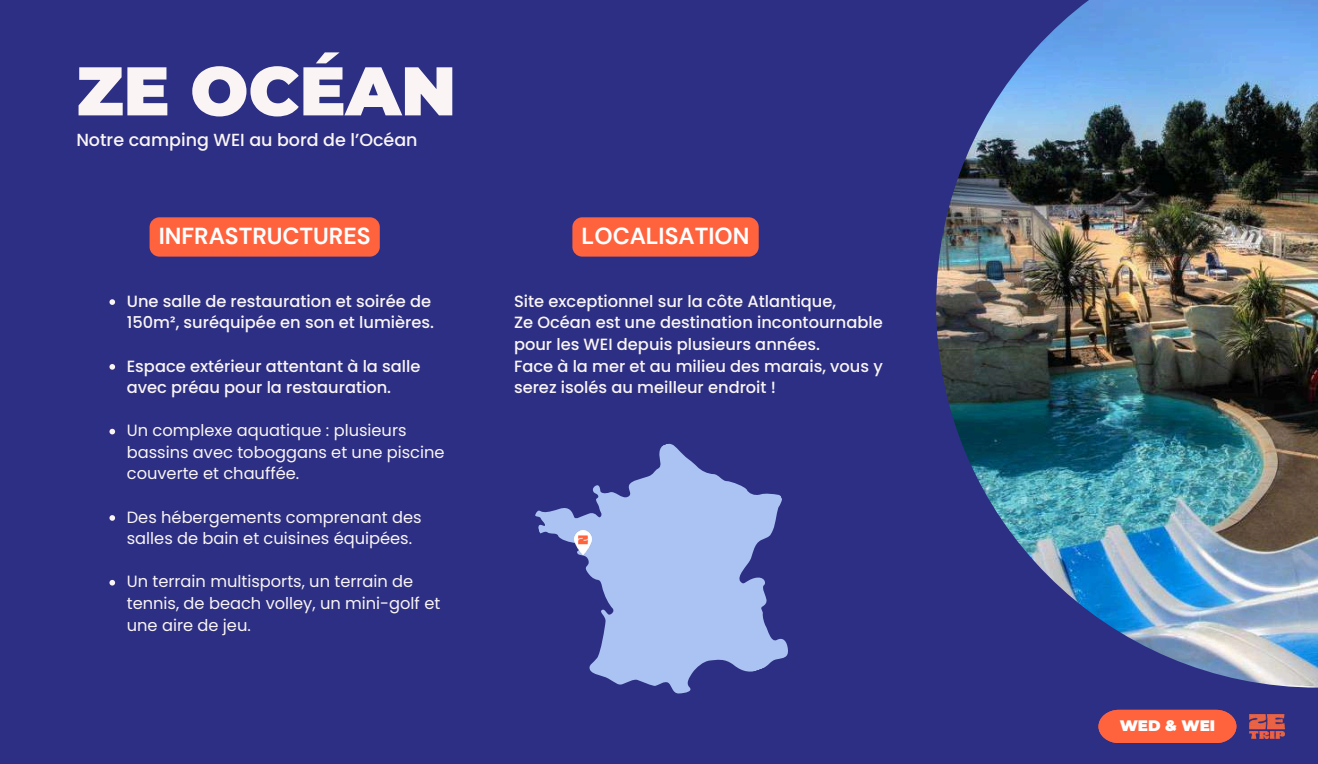
<style>
.page{position:relative;width:1318px;height:764px;background:#fff}
.page>*{position:absolute;margin:0;border:0;box-sizing:border-box;transform-origin:0 0}
.t1{font:900 68.62px "Montserrat";color:#faf5f4}
.t2{font:700 23.12px "DM Sans";color:#fff}
.t3{font:500 17.5px "Poppins";color:#faf5f4}
.t4{font:500 16.25px/21.5px "Poppins";color:#faf5f4}
.t5{font:16.25px/21.5px "Poppins";color:#faf5f4}
.t6{font:900 15.12px "Montserrat";color:#fff}
</style>
<div class="page">
<div style="left:0;top:0;width:1317px;height:763px;background:#2c2f83"></div>
<svg style="left:535px;top:443px;width:253px;height:251px;fill:#abc3f2"></svg>
<img style="left:574px;top:530px;width:18px;height:24px">
<img style="left:936px;top:0;width:381px;height:687px">
<img style="left:1248px;top:714px;width:38px;height:25px">
<svg style="left:1098px;top:709px;width:138px;height:33px"></svg>
<div style="left:572px;top:217px;width:186px;height:39px;background:#ff633e;border-radius:10px"></div>
<div style="left:149px;top:217px;width:231px;height:39px;background:#ff633e;border-radius:10px"></div>
<svg style="left:109px;top:299px;width:6px;height:6px"></svg>
<svg style="left:109px;top:364px;width:6px;height:5px"></svg>
<svg style="left:109px;top:428px;width:6px;height:6px"></svg>
<svg style="left:109px;top:515px;width:6px;height:5px"></svg>
<svg style="left:109px;top:579px;width:6px;height:6px"></svg>
<h1 class="t1" style="left:76px;top:49px;width:381px">ZE OCÉAN</h1>
<p class="t3" style="left:76px;top:127px;width:343px">Notre camping WEI au bord de l’Océan</p>
<h2 class="t2" style="left:159px;top:221px;width:213px">INFRASTRUCTURES</h2>
<p class="t4" style="left:127px;top:290px;width:309px">Une salle de restauration et soirée de<br>150m², suréquipée en son et lumières.</p>
<p class="t4" style="left:127px;top:355px;width:295px">Espace extérieur attentant à la salle avec préau pour la restauration.</p>
<p class="t5" style="left:127px;top:419px;width:319px">Un complexe aquatique : plusieurs bassins avec toboggans et une piscine couverte et chauffée.</p>
<p class="t5" style="left:127px;top:506px;width:296px">Des hébergements comprenant des salles de bain et cuisines équipées.</p>
<p class="t5" style="left:127px;top:570px;width:315px">Un terrain multisports, un terrain de tennis, de beach volley, un mini-golf et une aire de jeu.</p>
<h2 class="t2" style="left:581px;top:221px;width:169px">LOCALISATION</h2>
<p class="t4" style="left:514px;top:290px;width:370px">Site exceptionnel sur la côte Atlantique,<br>Ze Océan est une destination incontournable pour les WEI depuis plusieurs années.<br>Face à la mer et au milieu des marais, vous y serez isolés au meilleur endroit !</p>
<p class="t6" style="left:1119px;top:716px;width:97px">WED &amp; WEI</p>
</div>
